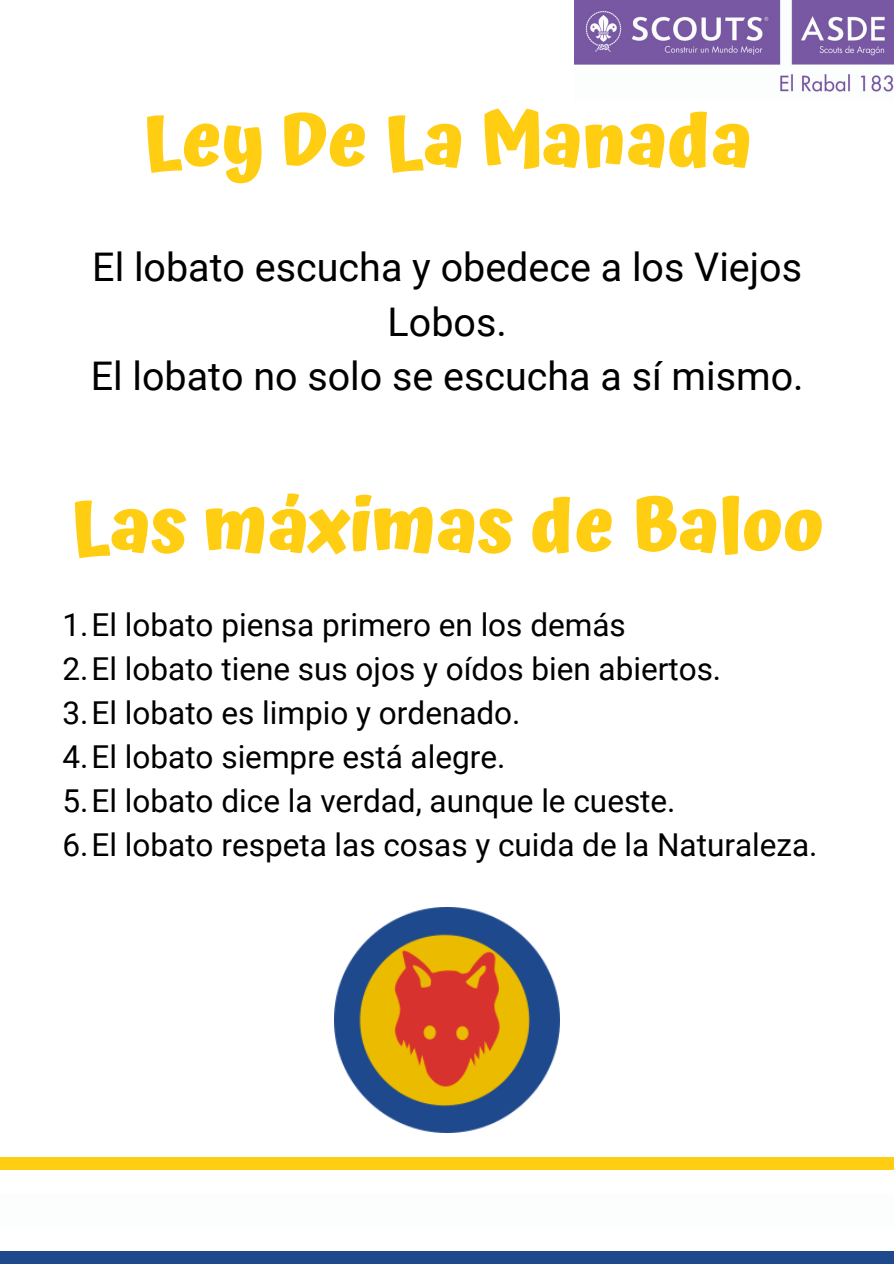
<style>
.page{position:relative;width:894px;height:1264px;background:#fff}
.page>*{position:absolute;margin:0;border:0;box-sizing:border-box;transform-origin:0 0}
.t1{font:700 73.65px "Atma";color:#ffce13}
.t2{font:700 73.5px "Atma";color:#ffce13}
.t3{font:39.45px/54.6px "Roboto";color:#000;text-align:center}
.t4{font:31.5px/44px "Roboto";color:#000}
</style>
<div class="page">
<img style="left:574px;top:0;width:319px;height:92px">
<div style="left:0;top:1156px;width:893px;height:13px;background:#ffce13"></div>
<div style="left:0;top:1250px;width:893px;height:13px;background:#1e498d"></div>
<img style="left:335px;top:907px;width:224px;height:225px">
<h2 class="t2" style="left:142px;top:97px;width:610px">Ley De La Manada</h2>
<p class="t3" style="left:91px;top:240px;width:714px">El lobato escucha y obedece a los Viejos<br>Lobos.<br>El lobato no solo se escucha a sí mismo.</p>
<h1 class="t1" style="left:70px;top:482px;width:754px">Las máximas de Baloo</h1>
<p class="t4" style="left:62px;top:603px;width:756px">1.El lobato piensa primero en los demás<br>2.El lobato tiene sus ojos y oídos bien abiertos.<br>3.El lobato es limpio y ordenado.<br>4.El lobato siempre está alegre.<br>5.El lobato dice la verdad, aunque le cueste.<br>6.El lobato respeta las cosas y cuida de la Naturaleza.</p>
</div>
